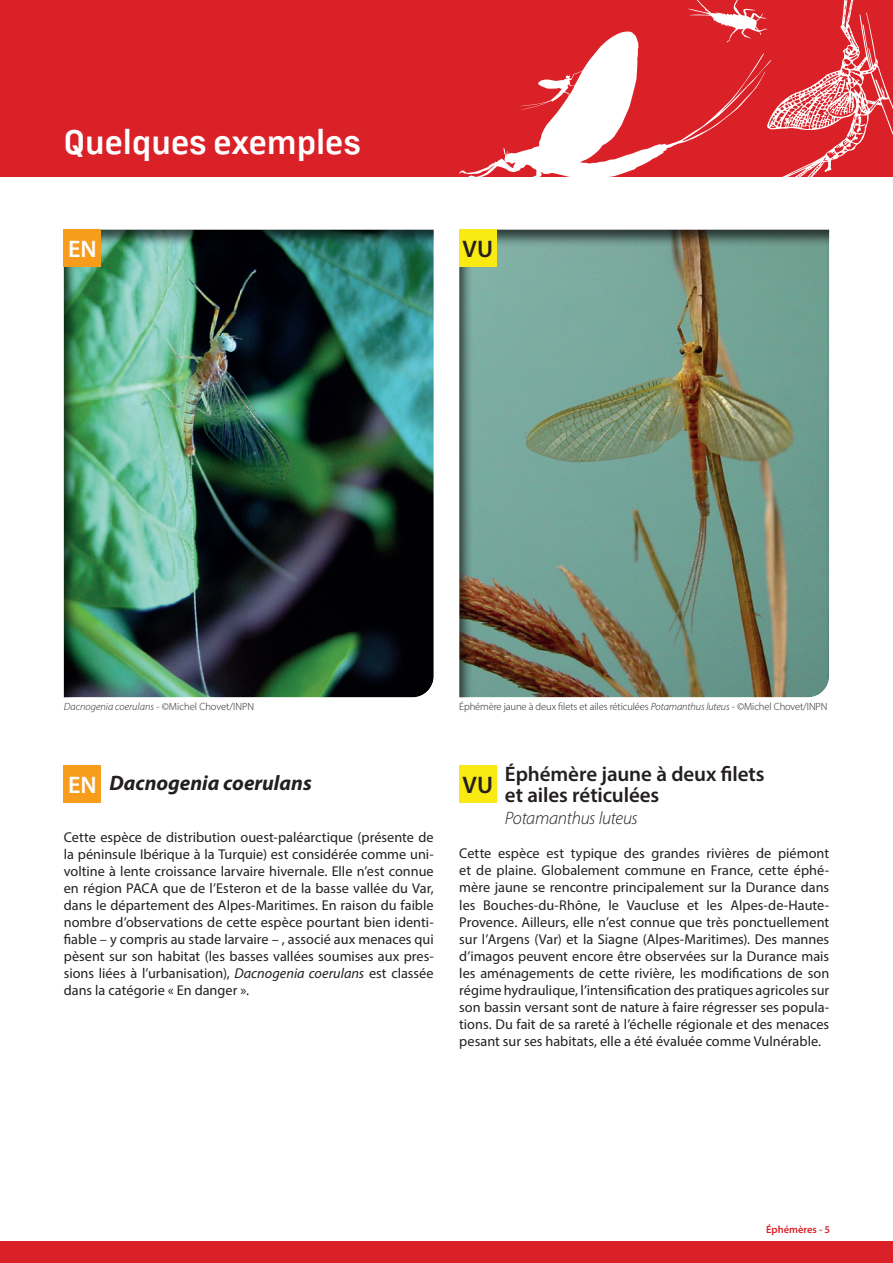
<style>
.page{position:relative;width:893px;height:1263px;background:#fff}
.page>*{position:absolute;margin:0;border:0;box-sizing:border-box;transform-origin:0 0}
.t1{font:600 33px "Margin MVB";color:#fff}
.t2{font:600 24px "Myriad Pro";color:#231f20}
.t3{font:600 24px "Myriad Pro";color:#fff}
.t4{font:600 21px/21px "Myriad Pro";letter-spacing:-.005em;color:#231f20}
.t5{font:italic 700 21px "Myriad Pro";color:#231f20}
.t6{font:italic 300 18px "Myriad Pro";letter-spacing:-.02em;color:#231f20}
.t7{font:14.25px/17.1px "Myriad Pro";color:#231f20;text-align:justify}
.t8{font:300 10.5px "Myriad Pro";letter-spacing:-.01em;color:#231f20}
.t9{font:italic 300 10.5px "Myriad Pro";color:#231f20}
.t10{font:600 10.5px "Myriad Pro";color:#da2128}
.s1{font-style:normal}
.s2{font-weight:600;font-style:normal;font-size:24px;color:#fff}
.s3{font-style:italic}
</style>
<div class="page">
<div style="left:0;top:1242px;width:893px;height:21px;background:#da2128"></div>
<div style="left:0;top:0;width:893px;height:176px;background:#da2128"></div>
<svg style="left:459px;top:31px;width:313px;height:146px"></svg>
<svg style="left:518px;top:69px;width:66px;height:41px"></svg>
<svg style="left:687px;top:0;width:206px;height:176px"></svg>
<div style="left:458px;top:228px;width:372px;height:470px;background:#231f20;opacity:.75"></div>
<div style="left:459px;top:765px;width:37px;height:38px;background:#f9ea13"></div>
<div style="left:459px;top:230px;width:37px;height:37px;background:#f9ea13"></div>
<div style="left:62px;top:228px;width:372px;height:470px;background:#231f20;opacity:.75"></div>
<div style="left:64px;top:765px;width:37px;height:38px;background:#f89c1c"></div>
<div style="left:64px;top:230px;width:37px;height:37px;background:#f89c1c"></div>
<h1 class="t1" style="left:64px;top:118px;width:299px">Quelques exemples</h1>
<h2 class="t3" style="left:68px;top:234px;width:30px">EN</h2>
<h2 class="t2" style="left:463px;top:234px;width:32px">VU</h2>
<p class="t9" style="left:64px;top:700px;width:192px">Dacnogenia coerulans <span class="s1">- ©Michel Chovet/INPN</span></p>
<h3 class="t5" style="left:68px;top:769px;width:245px"><span class="s2">EN</span> Dacnogenia coerulans</h3>
<p class="t7" style="left:64px;top:828px;width:371px">Cette espèce de distribution ouest-paléarctique (présente de la péninsule Ibérique à la Turquie) est considérée comme uni&shy;voltine à lente croissance larvaire hivernale. Elle n’est connue en région PACA que de l’Esteron et de la basse vallée du Var, dans le département des Alpes-Maritimes. En raison du faible nombre d’observations de cette espèce pourtant bien identi&shy;fiable – y compris au stade larvaire – , associé aux menaces qui pèsent sur son habitat (les basses vallées soumises aux pres&shy;sions liées à l’urbanisation), <span class="s3">Dacnogenia coerulans</span> est classée dans la catégorie « En danger ».</p>
<p class="t8" style="left:459px;top:700px;width:370px">Éphémère jaune à deux filets et ailes réticulées <span class="s3">Potamanthus luteus</span> - ©Michel Chovet/INPN</p>
<h3 class="t4" style="left:505px;top:763px;width:261px">Éphémère jaune à deux filets et ailes réticulées</h3>
<p class="t6" style="left:505px;top:807px;width:134px">Potamanthus luteus</p>
<p class="t7" style="left:459px;top:845px;width:371px">Cette espèce est typique des grandes rivières de piémont et de plaine. Globalement commune en France, cette éphé&shy;mère jaune se rencontre principalement sur la Durance dans les Bouches-du-Rhône, le Vaucluse et les Alpes-de-Haute-Provence. Ailleurs, elle n’est connue que très ponctuellement sur l’Argens (Var) et la Siagne (Alpes-Maritimes). Des mannes d’imagos peuvent encore être observées sur la Durance mais les aménagements de cette rivière, les modifications de son régime hydraulique, l’intensification des pratiques agricoles sur son bassin versant sont de nature à faire régresser ses popula&shy;tions. Du fait de sa rareté à l’échelle régionale et des menaces pesant sur ses habitats, elle a été évaluée comme Vulnérable.</p>
<h2 class="t2" style="left:463px;top:770px;width:32px">VU</h2>
<p class="t10" style="left:766px;top:1223px;width:66px">Éphémères - 5</p>
</div>
